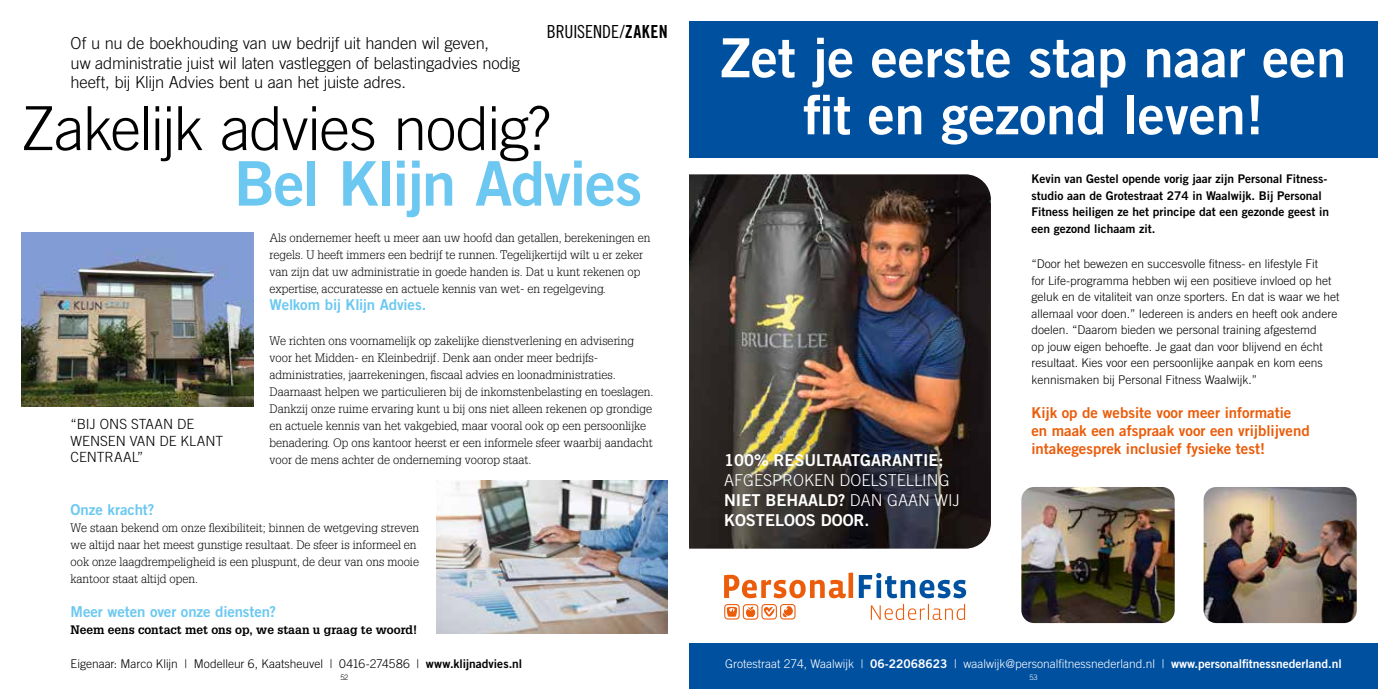
<style>
.page{position:relative;width:1378px;height:689px;background:#fff}
.page>*{position:absolute;margin:0;border:0;box-sizing:border-box;transform-origin:0 0}
.t1{font:61.5px "Trade Gothic LT Std Bd 2";letter-spacing:-.025em;color:#6cc8f0}
.t2{font:300 60.75px "Trade Gothic LT Std";letter-spacing:-.025em;color:#000}
.t3{font:54px/57px "Trade Gothic LT Std Bd 2";color:#fff;text-align:center}
.t4{font:18px "Trade Gothic LT Std Cn 18";letter-spacing:-.005em;color:#000}
.t5{font:300 16.5px/19.5px "Trade Gothic LT Std";letter-spacing:-.01em;color:#000}
.t6{font:16.35px/20px "Trade Gothic LT Std Bd 2";color:#fff}
.t7{font:300 16.35px "Trade Gothic LT Std";color:#fff}
.t8{font:15px/18px "Trade Gothic LT Std Bd 2";color:#ea5d0b}
.t9{font:15px "Trade Gothic LT Std Bd 2";letter-spacing:-.01em;color:#6cc8f0}
.t10{font:300 14.1px/16.6px "Trade Gothic LT Std";color:#000}
.t11{font:300 12px/17px "Glypha LT Std";color:#000}
.t12{font:300 12px/16.5px "Trade Gothic LT Std";color:#000}
.t13{font:12px/16.5px "Trade Gothic LT Std Bd 2";color:#000}
.t14{font:300 12px "Trade Gothic LT Std";color:#fff}
.t15{font:700 12px "Glypha LT Std";color:#000}
.t16{font:300 7.5px "Trade Gothic LT Std";color:#000}
.t17{font:300 7.5px "Trade Gothic LT Std";color:#fff}
.s1{font-family:"Trade Gothic LT Std Bd Cn 20"}
.s2{font-family:"Trade Gothic LT Std Bd 2";font-weight:400}
.s3{font-family:"Trade Gothic LT Std";font-weight:300}
</style>
<div class="page">
<img style="left:21px;top:233px;width:232px;height:173px">
<img style="left:436px;top:480px;width:232px;height:154px">
<div style="left:689px;top:643px;width:689px;height:46px;background:#0050a0"></div>
<img style="left:689px;top:174px;width:302px;height:375px">
<img style="left:1021px;top:487px;width:153px;height:136px">
<img style="left:1203px;top:487px;width:153px;height:136px">
<svg style="left:724px;top:572px;width:129px;height:26px"></svg>
<svg style="left:859px;top:573px;width:107px;height:25px"></svg>
<svg style="left:724px;top:604px;width:71px;height:16px"></svg>
<svg style="left:871px;top:604px;width:94px;height:16px"></svg>
<div style="left:689px;top:21px;width:689px;height:136px;background:#0050a0"></div>
<h3 class="t5" style="left:71px;top:34px;width:451px">Of u nu de boekhouding van uw bedrijf uit handen wil geven,<br>uw administratie juist wil laten vastleggen of belastingadvies nodig heeft, bij Klijn Advies bent u aan het juiste adres.</h3>
<h3 class="t4" style="left:547px;top:21px;width:122px">BRUISENDE/<span class="s1">ZAKEN</span></h3>
<h2 class="t2" style="left:21px;top:92px;width:531px">Zakelijk advies nodig?</h2>
<h1 class="t1" style="left:234px;top:145px;width:410px">Bel Klijn Advies</h1>
<p class="t10" style="left:71px;top:416px;width:154px">“BIJ ONS STAAN DE<br>WENSEN VAN DE KLANT<br>CENTRAAL”</p>
<p class="t11" style="left:270px;top:230px;width:382px">Als ondernemer heeft u meer aan uw hoofd dan getallen, berekeningen en regels. U heeft immers een bedrijf te runnen. Tegelijkertijd wilt u er zeker van zijn dat uw administratie in goede handen is. Dat u kunt rekenen op expertise, accuratesse en actuele kennis van wet- en regelgeving.</p>
<p class="t9" style="left:270px;top:296px;width:158px">Welkom bij Klijn Advies.</p>
<p class="t11" style="left:270px;top:332px;width:385px">We richten ons voornamelijk op zakelijke dienstverlening en advisering voor het Midden- en Kleinbedrijf . Denk aan onder meer bedrijfs&shy;administraties, jaarrekeningen, fiscaal advies en loonadministraties.<br>Daarnaast helpen we particulieren bij de inkomstenbelasting en toeslagen.<br>Dankzij onze ruime ervaring kunt u bij ons niet alleen rekenen op grondige en actuele kennis van het vakgebied, maar vooral ook op een persoonlijke benadering. Op ons kantoor heerst er een informele sfeer waarbij aandacht voor de mens achter de onderneming voorop staat.</p>
<p class="t9" style="left:71px;top:500px;width:85px">Onze kracht?</p>
<p class="t11" style="left:71px;top:519px;width:350px">We staan bekend om onze flexibiliteit; binnen de wetgeving streven we altijd naar het meest gunstige resultaat. De sfeer is informeel en ook onze laagdrempeligheid is een pluspunt, de deur van ons mooie kantoor staat altijd open.</p>
<p class="t9" style="left:71px;top:602px;width:207px">Meer weten over onze diensten?</p>
<p class="t15" style="left:71px;top:622px;width:348px">Neem eens contact met ons op, we staan u graag te woord!</p>
<p class="t12" style="left:71px;top:655px;width:453px">Eigenaar: Marco Klijn | Modelleur 6, Kaatsheuvel | 0416-274586 | <span class="s2">www.klijnadvies.nl</span></p>
<h3 class="t3" style="left:721px;top:29px;width:627px">Zet je eerste stap naar een fit en gezond leven!</h3>
<h3 class="t6" style="left:724px;top:450px;width:221px">100% RESULTAATGARANTIE;</h3>
<h3 class="t7" style="left:724px;top:470px;width:227px">AFGESPROKEN DOELSTELLING</h3>
<h3 class="t6" style="left:724px;top:490px;width:237px">NIET BEHAALD? <span class="s3">DAN GAAN WIJ<br></span>KOSTELOOS DOOR.</h3>
<p class="t13" style="left:1031px;top:170px;width:299px">Kevin van Gestel opende vorig jaar zijn Personal Fitness&shy;studio aan de Grotestraat 274 in Waalwijk. Bij Personal Fitness heiligen ze het principe dat een gezonde geest in een gezond lichaam zit.</p>
<p class="t12" style="left:1031px;top:255px;width:310px">“Door het bewezen en succesvolle fitness- en lifestyle Fit<br>for Life-programma hebben wij een positieve invloed op het geluk en de vitaliteit van onze sporters. En dat is waar we het allemaal voor doen.” Iedereen is anders en heeft ook andere doelen. “Daarom bieden we personal training afgestemd<br>op jouw eigen behoefte. Je gaat dan voor blijvend en écht resultaat. Kies voor een persoonlijke aanpak en kom eens kennismaken bij Personal Fitness Waalwijk.”</p>
<p class="t8" style="left:1031px;top:403px;width:280px">Kijk op de website voor meer informatie en maak een afspraak voor een vrijblijvend intakegesprek inclusief fysieke test!</p>
<p class="t14" style="left:725px;top:656px;width:618px">Grotestraat 274, Waalwijk | <span class="s2">06-22068623</span> | waalwijk@personalfitnessnederland.nl | <span class="s2">www.personalfitnessnederland.nl</span></p>
<p class="t16" style="left:340px;top:672px;width:10px">52</p>
<p class="t17" style="left:1029px;top:672px;width:10px">53</p>
</div>
